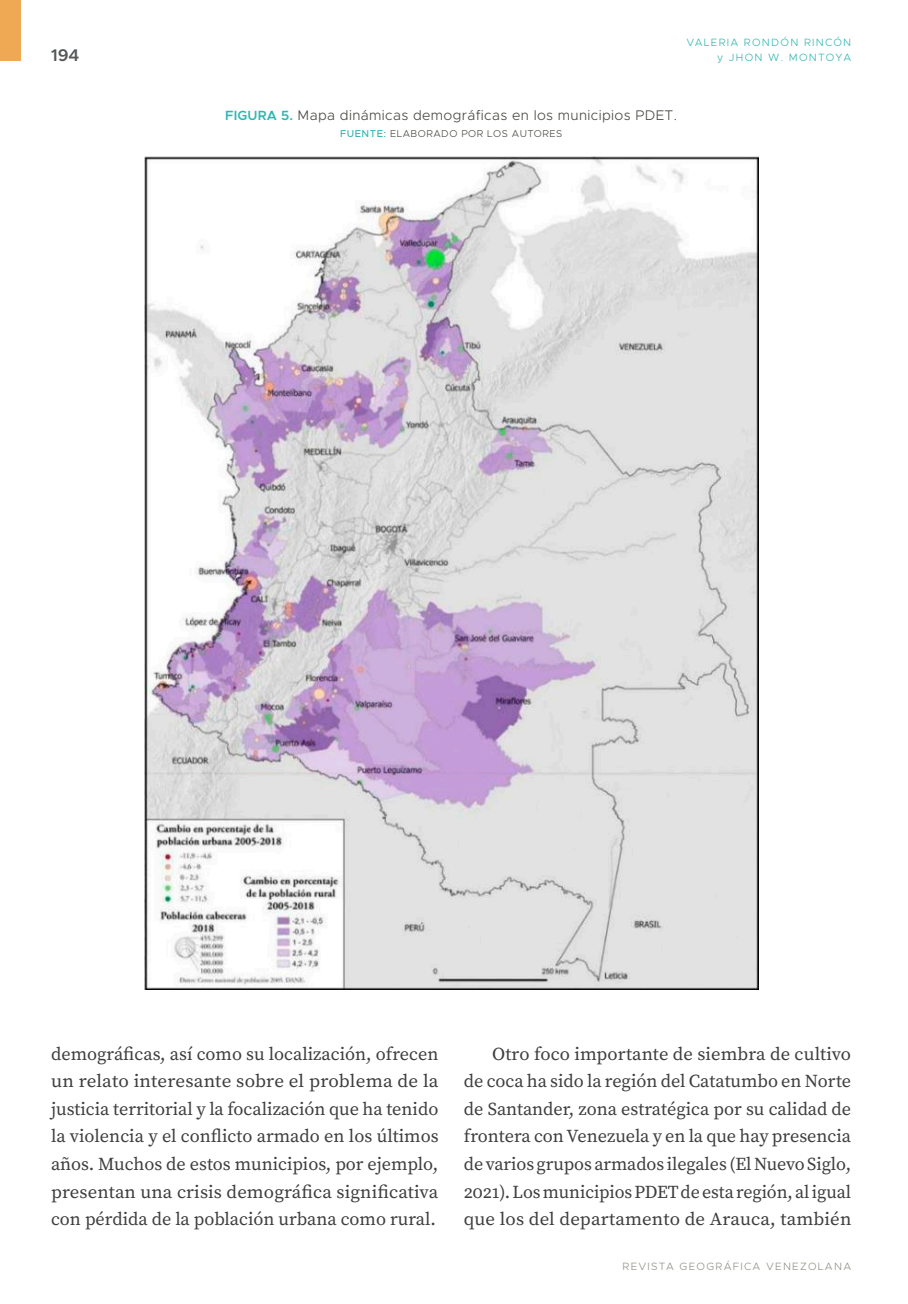
<style>
.page{position:relative;width:908px;height:1304px;background:#fff}
.page>*{position:absolute;margin:0;border:0;box-sizing:border-box;transform-origin:0 0}
.t1{font:18.2px/27.6px "Source Serif Pro";color:#3e3e3f;text-align:justify}
.t2{font:600 17px "Metropolis";color:#57585a}
.t3{font:300 14px "Metropolis";letter-spacing:.025em;color:#474841}
.t4{font:300 10.6px "Metropolis";letter-spacing:.12em;color:#2fb6b0}
.t5{font:300 10.6px "Metropolis";letter-spacing:.12em;color:#929086}
.t6{font:300 10px "Metropolis";letter-spacing:.05em;color:#474841}
.s1{font-weight:600;font-size:13.4px;color:#2fb6b0}
.s2{font-weight:500;color:#2fb6b0}
</style>
<div class="page">
<div style="left:0;top:0;width:21px;height:61px;background:#efa954"></div>
<img style="left:144px;top:157px;width:613px;height:833px">
<p class="t4" style="left:686px;top:36px;width:166px">VALERIA RONDÓN RINCÓN</p>
<p class="t2" style="left:51px;top:44px;width:30px">194</p>
<p class="t4" style="left:716px;top:50px;width:135px">y JHON W. MONTOYA</p>
<p class="t3" style="left:225px;top:107px;width:453px"><span class="s1">FIGURA 5.</span> Mapa dinámicas demográficas en los municipios PDET.</p>
<p class="t6" style="left:340px;top:128px;width:223px"><span class="s2">FUENTE:</span> ELABORADO POR LOS AUTORES</p>
<p class="t1" style="left:51px;top:1040px;width:389px">demográficas, así como su localización, ofrecen un relato interesante sobre el problema de la justicia territorial y la focalización que ha tenido la violencia y el conflicto armado en los últimos años. Muchos de estos municipios, por ejemplo, presentan una crisis demográfica significativa con pérdida de la población urbana como rural.</p>
<p class="t1" style="left:463px;top:1040px;width:389px;text-indent:28px">Otro foco importante de siembra de cultivo de coca ha sido la región del Catatumbo en Norte de Santander, zona estratégica por su calidad de frontera con Venezuela y en la que hay presencia de varios grupos armados ilegales (El Nuevo Siglo, 2021). Los municipios PDET de esta región, al igual que los del departamento de Arauca, también</p>
<p class="t5" style="left:622px;top:1260px;width:230px">REVISTA GEOGRÁFICA VENEZOLANA</p>
</div>
